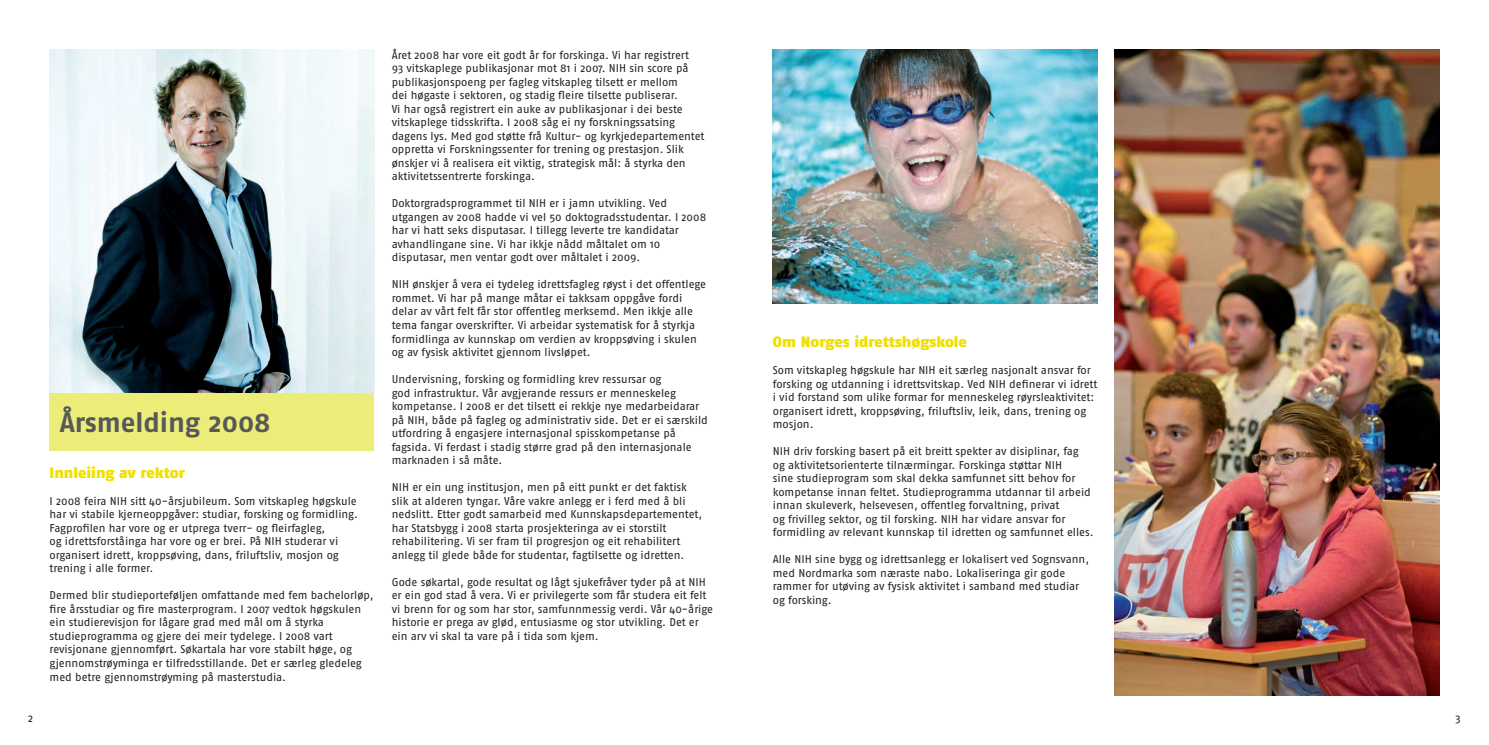
<style>
.page{position:relative;width:1489px;height:745px;background:#fff}
.page>*{position:absolute;margin:0;border:0;box-sizing:border-box;transform-origin:0 0}
.t1{font:700 27.5px "Fago No";color:#57585a}
.t2{font:900 15px "Fago No";color:#f0e001}
.t3{font:11.25px/13.5px "Fago No";letter-spacing:-.005em;color:#231f20}
</style>
<div class="page">
<div style="left:50px;top:392px;width:324px;height:58px;background:#ecec79"></div>
<img style="left:50px;top:50px;width:324px;height:342px">
<img style="left:1114px;top:50px;width:325px;height:644px">
<img style="left:772px;top:50px;width:325px;height:253px">
<h1 class="t1" style="left:60px;top:406px;width:212px">Årsmelding 2008</h1>
<h2 class="t2" style="left:50px;top:463px;width:137px">Innleiing av rektor</h2>
<p class="t3" style="left:50px;top:493px;width:310px">I 2008 feira NIH sitt 40-årsjubileum. Som vitskapleg høgskule har vi stabile kjerneoppgåver: studiar, forsking og formidling.<br>Fagprofilen har vore og er utprega tverr- og fleirfagleg,<br>og idrettsforståinga har vore og er brei. På NIH studerar vi organisert idrett, kroppsøving, dans, friluftsliv, mosjon og trening i alle former.</p>
<p class="t3" style="left:50px;top:588px;width:325px">Dermed blir studieporteføljen omfattande med fem bachelorløp, fire årsstudiar og fire masterprogram. I 2007 vedtok høgskulen ein studierevisjon for lågare grad med mål om å styrka studieprogramma og gjere dei meir tydelege. I 2008 vart revisjonane gjennomført. Søkartala har vore stabilt høge, og gjennomstrøyminga er tilfredsstillande. Det er særleg gledeleg med betre gjennomstrøyming på masterstudia.</p>
<p class="t3" style="left:392px;top:48px;width:314px">Året 2008 har vore eit godt år for forskinga. Vi har registrert<br>93 vitskaplege publikasjonar mot 81 i 2007. NIH sin score på publikasjonspoeng per fagleg vitskapleg tilsett er mellom<br>dei høgaste i sektoren, og stadig fleire tilsette publiserar.<br>Vi har også registrert ein auke av publikasjonar i dei beste vitskaplege tidsskrifta. I 2008 såg ei ny forskningssatsing dagens lys. Med god støtte frå Kultur- og kyrkjedepartementet oppretta vi Forskningssenter for trening og prestasjon. Slik ønskjer vi å realisera eit viktig, strategisk mål: å styrka den aktivitetssentrerte forskinga.</p>
<p class="t3" style="left:392px;top:196px;width:316px">Doktorgradsprogrammet til NIH er i jamn utvikling. Ved utgangen av 2008 hadde vi vel 50 doktogradsstudentar. I 2008 har vi hatt seks disputasar. I tillegg leverte tre kandidatar avhandlingane sine. Vi har ikkje nådd måltalet om 10 disputasar, men ventar godt over måltalet i 2009.</p>
<p class="t3" style="left:392px;top:277px;width:316px">NIH ønskjer å vera ei tydeleg idrettsfagleg røyst i det offentlege rommet. Vi har på mange måtar ei takksam oppgåve fordi delar av vårt felt får stor offentleg merksemd. Men ikkje alle tema fangar overskrifter. Vi arbeidar systematisk for å styrkja formidlinga av kunnskap om verdien av kroppsøving i skulen og av fysisk aktivitet gjennom livsløpet.</p>
<p class="t3" style="left:392px;top:372px;width:318px">Undervisning, forsking og formidling krev ressursar og<br>god infrastruktur. Vår avgjerande ressurs er menneskeleg kompetanse. I 2008 er det tilsett ei rekkje nye medarbeidarar på NIH, både på fagleg og administrativ side. Det er ei særskild utfordring å engasjere internasjonal spisskompetanse på fagsida. Vi ferdast i stadig større grad på den internasjonale marknaden i så måte.</p>
<p class="t3" style="left:392px;top:480px;width:312px">NIH er ein ung institusjon, men på eitt punkt er det faktisk slik at alderen tyngar. Våre vakre anlegg er i ferd med å bli nedslitt. Etter godt samarbeid med Kunnskapsdepartementet, har Statsbygg i 2008 starta prosjekteringa av ei storstilt rehabilitering. Vi ser fram til progresjon og eit rehabilitert anlegg til glede både for studentar, fagtilsette og idretten.</p>
<p class="t3" style="left:392px;top:574px;width:323px">Gode søkartal, gode resultat og lågt sjukefråver tyder på at NIH er ein god stad å vera. Vi er privilegerte som får studera eit felt vi brenn for og som har stor, samfunnmessig verdi. Vår 40-årige historie er prega av glød, entusiasme og stor utvikling. Det er ein arv vi skal ta vare på i tida som kjem.</p>
<h2 class="t2" style="left:772px;top:332px;width:195px">Om Norges idrettshøgskole</h2>
<p class="t3" style="left:772px;top:363px;width:326px">Som vitskapleg høgskule har NIH eit særleg nasjonalt ansvar for forsking og utdanning i idrettsvitskap. Ved NIH definerar vi idrett i vid forstand som ulike formar for menneskeleg røyrsleaktivitet: organisert idrett, kroppsøving, friluftsliv, leik, dans, trening og mosjon.</p>
<p class="t3" style="left:772px;top:444px;width:322px">NIH driv forsking basert på eit breitt spekter av disiplinar, fag og aktivitetsorienterte tilnærmingar. Forskinga støttar NIH<br>sine studieprogram som skal dekka samfunnet sitt behov for kompetanse innan feltet. Studieprogramma utdannar til arbeid innan skuleverk, helsevesen, offentleg forvaltning, privat<br>og frivilleg sektor, og til forsking. NIH har vidare ansvar for formidling av relevant kunnskap til idretten og samfunnet elles.</p>
<p class="t3" style="left:772px;top:552px;width:318px">Alle NIH sine bygg og idrettsanlegg er lokalisert ved Sognsvann, med Nordmarka som næraste nabo. Lokaliseringa gir gode rammer for utøving av fysisk aktivitet i samband med studiar og forsking.</p>
<p class="t3" style="left:28px;top:710px;width:7px">2</p>
<p class="t3" style="left:1455px;top:710px;width:7px">3</p>
</div>
